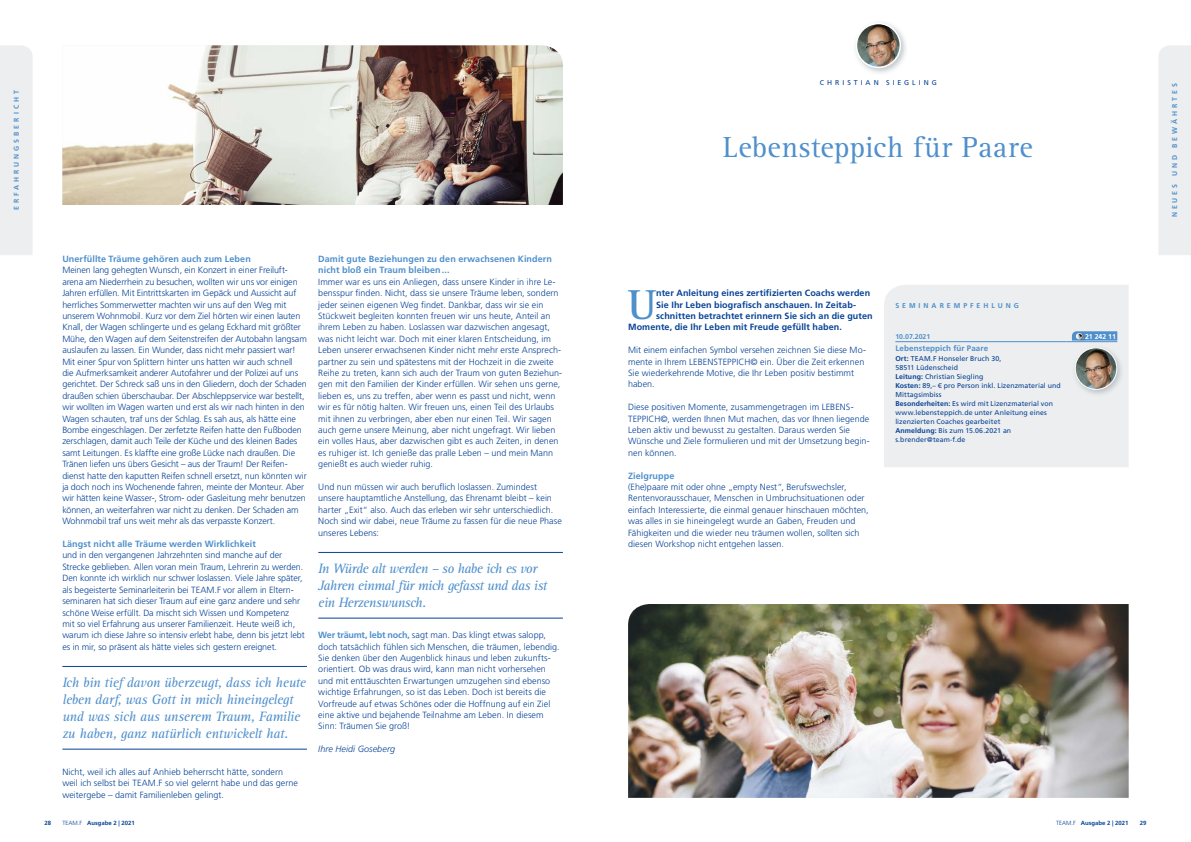
<style>
.page{position:relative;width:1191px;height:842px;background:#fff}
.page>*{position:absolute;margin:0;border:0;box-sizing:border-box;transform-origin:0 0}
.t1{font:700 43.2px "Rotis Serif Std";color:#4e8fcc}
.t2{font:30px "Rotis Serif Std";letter-spacing:.015em;color:#4e8fcc}
.t3{font:italic 14px/17px "Rotis Serif Std";letter-spacing:-.025em;color:#4e8fcc}
.t4{font:300 9px/11.4px "Frutiger LT Std";letter-spacing:-.005em;color:#064296}
.t5{font:700 9px "Frutiger LT Std";letter-spacing:.01em;color:#064296}
.t6{font:700 9px/11.4px "Frutiger LT Std";letter-spacing:.01em;color:#4e8fcc}
.t7{font:italic 300 9px "Frutiger LT Std";letter-spacing:.005em;color:#064296}
.t8{font:700 8px "Frutiger LT Std";letter-spacing:.015em;color:#4e8fcc}
.t9{font:7px/9px "Frutiger LT Std";letter-spacing:.015em;color:#064296}
.t10{font:700 7px "Frutiger LT Std";letter-spacing:.425em;color:#4e8fcc}
.t11{font:7px "Frutiger LT Std";letter-spacing:.42em;color:#064296}
.t12{font:700 7px "Frutiger LT Std";letter-spacing:-.005em;color:#fff}
.t13{font:700 6px "Frutiger LT Std";color:#064296}
.s1{font-weight:700;color:#4e8fcc}
.s2{font-weight:700}
.s3{font-weight:300}
</style>
<div class="page">
<hr style="left:62px;top:666px;width:245px;height:1px;background:#064296">
<hr style="left:62px;top:749px;width:245px;height:1px;background:#064296">
<hr style="left:318px;top:552px;width:245px;height:1px;background:#064296">
<hr style="left:318px;top:618px;width:245px;height:1px;background:#064296">
<img style="left:62px;top:45px;width:501px;height:160px">
<div style="left:0;top:45px;width:33px;height:210px;background:#edeeef"></div>
<img style="left:628px;top:604px;width:500px;height:194px">
<div style="left:852px;top:19px;width:56px;height:56px;background:#a5b0b5;opacity:.7"></div>
<img style="left:856px;top:24px;width:44px;height:43px;border-radius:22px">
<div style="left:855px;top:23px;width:46px;height:45px;border:2px solid #fff;border-radius:50%"></div>
<div style="left:1158px;top:45px;width:33px;height:210px;background:#edeeef"></div>
<div style="left:884px;top:285px;width:244px;height:182px;background:#edeeef"></div>
<hr style="left:895px;top:341px;width:171px;height:1px;background:#4e8fcc">
<hr style="left:1066px;top:341px;width:51px;height:1px;background:#4e8fcc">
<svg style="left:1072px;top:331px;width:45px;height:10px"></svg>
<div style="left:1071px;top:344px;width:53px;height:53px;background:#a5b0b5;opacity:.7"></div>
<img style="left:1075px;top:348px;width:41px;height:41px;border-radius:21px">
<div style="left:1074px;top:347px;width:43px;height:43px;border:1px solid #fff;border-radius:50%"></div>
<p class="t10" style="left:12px;top:210px;width:121px;rotate:-90deg">ERFAHRUNGSBERICHT</p>
<p class="t11" style="left:820px;top:78px;width:118px">CHRISTIAN SIEGLING</p>
<p class="t6" style="left:62px;top:253px;width:190px">Unerfüllte Träume gehören auch zum Leben</p>
<p class="t4" style="left:62px;top:265px;width:246px">Meinen lang gehegten Wunsch, ein Konzert in einer Freiluft&shy;arena am Niederrhein zu besuchen, wollten wir uns vor einigen Jahren erfüllen. Mit Eintrittskarten im Gepäck und Aussicht auf herrliches Sommerwetter machten wir uns auf den Weg mit unserem Wohnmobil. Kurz vor dem Ziel hörten wir einen lauten Knall, der Wagen schlingerte und es gelang Eckhard mit größter Mühe, den Wagen auf dem Seitenstreifen der Autobahn langsam auslaufen zu lassen. Ein Wunder, dass nicht mehr passiert war!<br>Mit einer Spur von Splittern hinter uns hatten wir auch schnell<br>die Aufmerksamkeit anderer Autofahrer und der Polizei auf uns gerichtet. Der Schreck saß uns in den Gliedern, doch der Schaden draußen schien überschaubar. Der Abschleppservice war bestellt, wir wollten im Wagen warten und erst als wir nach hinten in den Wagen schauten, traf uns der Schlag. Es sah aus, als hätte eine Bombe eingeschlagen. Der zerfetzte Reifen hatte den Fußboden zerschlagen, damit auch Teile der Küche und des kleinen Bades samt Leitungen. Es klaffte eine große Lücke nach draußen. Die Tränen liefen uns übers Gesicht – aus der Traum! Der Reifen&shy;dienst hatte den kaputten Reifen schnell ersetzt, nun könnten wir ja doch noch ins Wochenende fahren, meinte der Monteur. Aber wir hätten keine Wasser-, Strom- oder Gasleitung mehr benutzen können, an weiterfahren war nicht zu denken. Der Schaden am Wohnmobil traf uns weit mehr als das verpasste Konzert.</p>
<p class="t6" style="left:62px;top:538px;width:195px">Längst nicht alle Träume werden Wirklichkeit</p>
<p class="t4" style="left:62px;top:550px;width:244px">und in den vergangenen Jahrzehnten sind manche auf der Strecke geblieben. Allen voran mein Traum, Lehrerin zu werden.<br>Den konnte ich wirklich nur schwer loslassen. Viele Jahre später, als begeisterte Seminarleiterin bei TEAM.F vor allem in Eltern&shy;seminaren hat sich dieser Traum auf eine ganz andere und sehr schöne Weise erfüllt. Da mischt sich Wissen und Kompetenz<br>mit so viel Erfahrung aus unserer Familienzeit. Heute weiß ich, warum ich diese Jahre so intensiv erlebt habe, denn bis jetzt lebt es in mir, so präsent als hätte vieles sich gestern ereignet.</p>
<h3 class="t3" style="left:62px;top:674px;width:245px">Ich bin tief davon überzeugt, dass ich heute leben darf, was Gott in mich hineingelegt und was sich aus unserem Traum, Familie zu haben, ganz natürlich entwickelt hat.</h3>
<p class="t4" style="left:62px;top:766px;width:237px">Nicht, weil ich alles auf Anhieb beherrscht hätte, sondern weil ich selbst bei TEAM.F so viel gelernt habe und das gerne weitergebe – damit Familienleben gelingt.</p>
<p class="t6" style="left:318px;top:253px;width:235px">Damit gute Beziehungen zu den erwachsenen Kindern nicht bloß ein Traum bleiben...</p>
<p class="t4" style="left:318px;top:276px;width:245px">Immer war es uns ein Anliegen, dass unsere Kinder in ihre Le&shy;bensspur finden. Nicht, dass sie unsere Träume leben, sondern jeder seinen eigenen Weg findet. Dankbar, dass wir sie ein Stückweit begleiten konnten freuen wir uns heute, Anteil an ihrem Leben zu haben. Loslassen war dazwischen angesagt, was nicht leicht war. Doch mit einer klaren Entscheidung, im Leben unserer erwachsenen Kinder nicht mehr erste Ansprech&shy;partner zu sein und spätestens mit der Hochzeit in die zweite Reihe zu treten, kann sich auch der Traum von guten Beziehun&shy;gen mit den Familien der Kinder erfüllen. Wir sehen uns gerne, lieben es, uns zu treffen, aber wenn es passt und nicht, wenn wir es für nötig halten. Wir freuen uns, einen Teil des Urlaubs mit ihnen zu verbringen, aber eben nur einen Teil. Wir sagen auch gerne unsere Meinung, aber nicht ungefragt. Wir lieben ein volles Haus, aber dazwischen gibt es auch Zeiten, in denen es ruhiger ist. Ich genieße das pralle Leben – und mein Mann genießt es auch wieder ruhig.</p>
<p class="t4" style="left:318px;top:481px;width:245px">Und nun müssen wir auch beruflich loslassen. Zumindest unsere hauptamtliche Anstellung, das Ehrenamt bleibt – kein harter „Exit“ also. Auch das erleben wir sehr unterschiedlich.<br>Noch sind wir dabei, neue Träume zu fassen für die neue Phase unseres Lebens:</p>
<h3 class="t3" style="left:318px;top:560px;width:230px">In Würde alt werden – so habe ich es vor<br>Jahren einmal für mich gefasst und das ist ein Herzenswunsch.</h3>
<p class="t4" style="left:318px;top:629px;width:243px"><span class="s1">Wer träumt, lebt noch,</span> sagt man. Das klingt etwas salopp, doch tatsächlich fühlen sich Menschen, die träumen, lebendig.<br>Sie denken über den Augenblick hinaus und leben zukunfts&shy;orientiert. Ob was draus wird, kann man nicht vorhersehen und mit enttäuschten Erwartungen umzugehen sind ebenso wichtige Erfahrungen, so ist das Leben. Doch ist bereits die Vorfreude auf etwas Schönes oder die Hoffnung auf ein Ziel eine aktive und bejahende Teilnahme am Leben. In diesem Sinn: Träumen Sie groß!</p>
<p class="t7" style="left:318px;top:744px;width:78px">Ihre Heidi Goseberg</p>
<h2 class="t2" style="left:723px;top:130px;width:311px">Lebensteppich für Paare</h2>
<h1 class="t1" style="left:628px;top:279px;width:30px">U</h1>
<p class="t5" style="left:656px;top:288px;width:215px">nter Anleitung eines zertifizierten Coachs werden</p>
<p class="t5" style="left:656px;top:299px;width:201px">Sie Ihr Leben biografisch anschauen. In Zeitab-</p>
<p class="t5" style="left:656px;top:311px;width:218px">schnitten betrachtet erinnern Sie sich an die guten</p>
<p class="t5" style="left:628px;top:322px;width:215px">Momente, die Ihr Leben mit Freude gefüllt haben.</p>
<p class="t4" style="left:628px;top:344px;width:239px">Mit einem einfachen Symbol versehen zeichnen Sie diese Mo&shy;mente in Ihrem LEBENSTEPPICH© ein. Über die Zeit erkennen Sie wiederkehrende Motive, die Ihr Leben positiv bestimmt haben.</p>
<p class="t4" style="left:628px;top:401px;width:243px">Diese positiven Momente, zusammengetragen im LEBENS-TEPPICH©, werden Ihnen Mut machen, das vor Ihnen liegende Leben aktiv und bewusst zu gestalten. Daraus werden Sie Wünsche und Ziele formulieren und mit der Umsetzung begin&shy;nen können.</p>
<p class="t6" style="left:628px;top:470px;width:48px">Zielgruppe</p>
<p class="t4" style="left:628px;top:481px;width:242px">(Ehe)paare mit oder ohne „empty Nest“, Berufswechsler, Rentenvorausschauer, Menschen in Umbruchsituationen oder einfach Interessierte, die einmal genauer hinschauen möchten, was alles in sie hineingelegt wurde an Gaben, Freuden und Fähigkeiten und die wieder neu träumen wollen, sollten sich diesen Workshop nicht entgehen lassen.</p>
<p class="t10" style="left:895px;top:301px;width:125px">SEMINAREMPFEHLUNG</p>
<p class="t10" style="left:895px;top:332px;width:37px">10.07.2021</p>
<p class="t12" style="left:1085px;top:332px;width:32px">21 242 11</p>
<p class="t8" style="left:895px;top:344px;width:94px">Lebensteppich für Paare</p>
<p class="t9" style="left:895px;top:354px;width:167px"><span class="s2">Ort:</span> TEAM.F Honseler Bruch 30,<br>58511 Lüdenscheid<br><span class="s2">Leitung:</span> Christian Siegling<br><span class="s2">Kosten:</span> 89,– € pro Person inkl. Lizenzmaterial und<br>Mittagsimbiss<br><span class="s2">Besonderheiten:</span> Es wird mit Lizenzmaterial von www.lebensteppich.de unter Anleitung eines lizenzierten Coaches gearbeitet<br><span class="s2">Anmeldung:</span> Bis zum 15.06.2021 an s.brender@team-f.de</p>
<p class="t13" style="left:44px;top:819px;width:8px">28</p>
<p class="t13" style="left:62px;top:819px;width:74px"><span class="s3">TEAM.F</span> Ausgabe 2 | 2021</p>
<p class="t13" style="left:1056px;top:819px;width:74px"><span class="s3">TEAM.F</span> Ausgabe 2 | 2021</p>
<p class="t13" style="left:1140px;top:819px;width:8px">29</p>
<p class="t10" style="left:1170px;top:217px;width:136px;rotate:-90deg">NEUES UND BEWÄHRTES</p>
</div>
